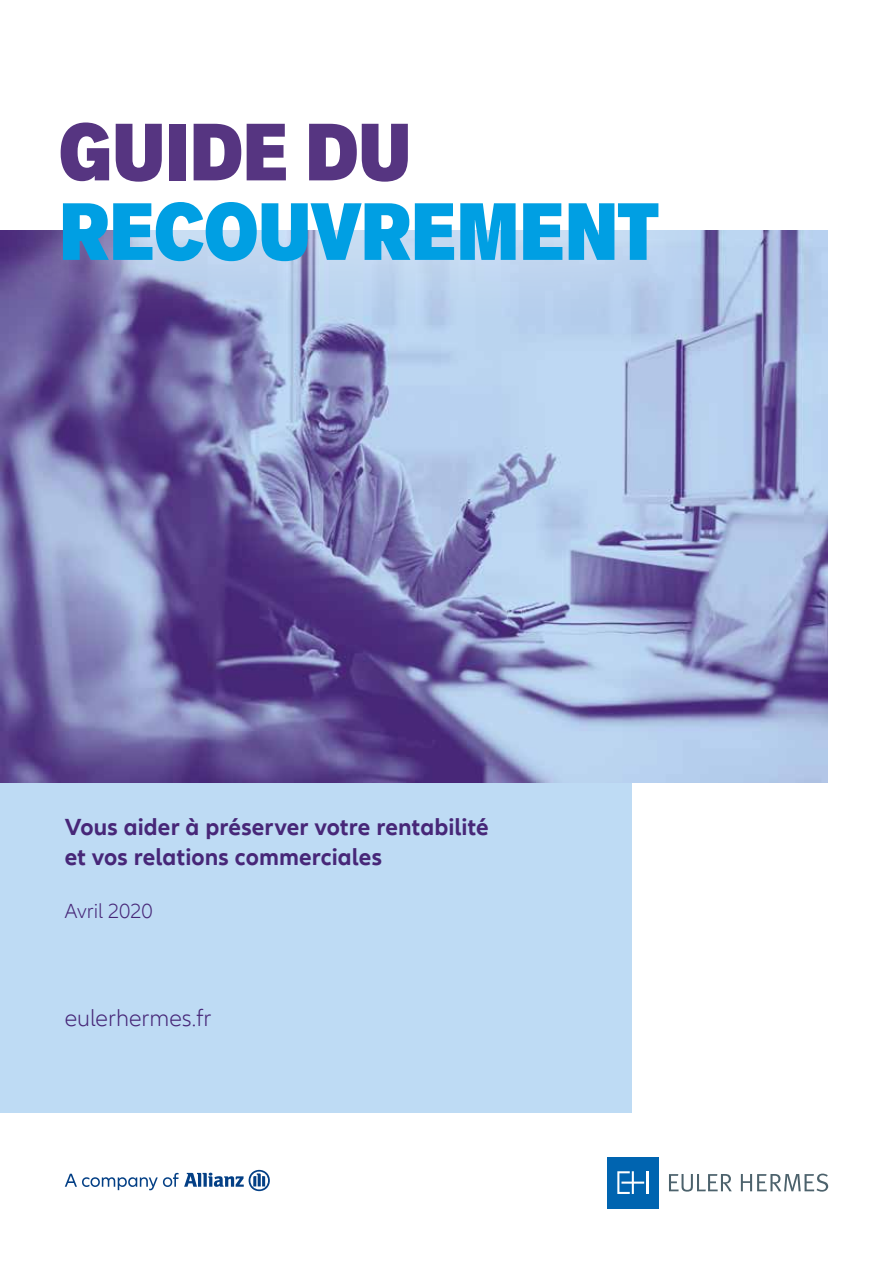
<style>
.page{position:relative;width:893px;height:1263px;background:#fff}
.page>*{position:absolute;margin:0;border:0;box-sizing:border-box;transform-origin:0 0}
.t1{font:900 condensed 79.5px "Applied Sans Pro";letter-spacing:-.01em;color:#009fe3}
.t2{font:900 condensed 79.5px "Applied Sans Pro";letter-spacing:-.01em;color:#563581}
.t3{font:700 24px/30px "Allianz Neo";letter-spacing:.005em;color:#472778}
.t4{font:300 24px "Allianz Neo";color:#472778}
.t5{font:300 21px "Allianz Neo";letter-spacing:-.01em;color:#472778}
</style>
<div class="page">
<div style="left:607px;top:1157px;width:52px;height:51px;background:#0064b0"></div>
<hr style="left:646px;top:1171px;width:2px;height:23px;background:#fff">
<svg style="left:617px;top:1171px;width:27px;height:23px"></svg>
<svg style="left:669px;top:1174px;width:63px;height:17px"></svg>
<svg style="left:741px;top:1173px;width:87px;height:18px"></svg>
<svg style="left:65px;top:1170px;width:205px;height:21px"></svg>
<div style="left:0;top:769px;width:632px;height:343px;background:#bedbf4"></div>
<img style="left:0;top:230px;width:828px;height:552px">
<div style="left:0;top:53px;width:723px;height:278px;background:#fff;opacity:.52"></div>
<h1 class="t2" style="left:59px;top:103px;width:354px">GUIDE DU</h1>
<h1 class="t1" style="left:59px;top:183px;width:602px">RECOUVREMENT</h1>
<p class="t3" style="left:65px;top:812px;width:426px">Vous aider à préserver votre rentabilité et vos relations commerciales</p>
<p class="t5" style="left:65px;top:899px;width:89px">Avril 2020</p>
<p class="t4" style="left:65px;top:1004px;width:148px">eulerhermes.fr</p>
</div>
